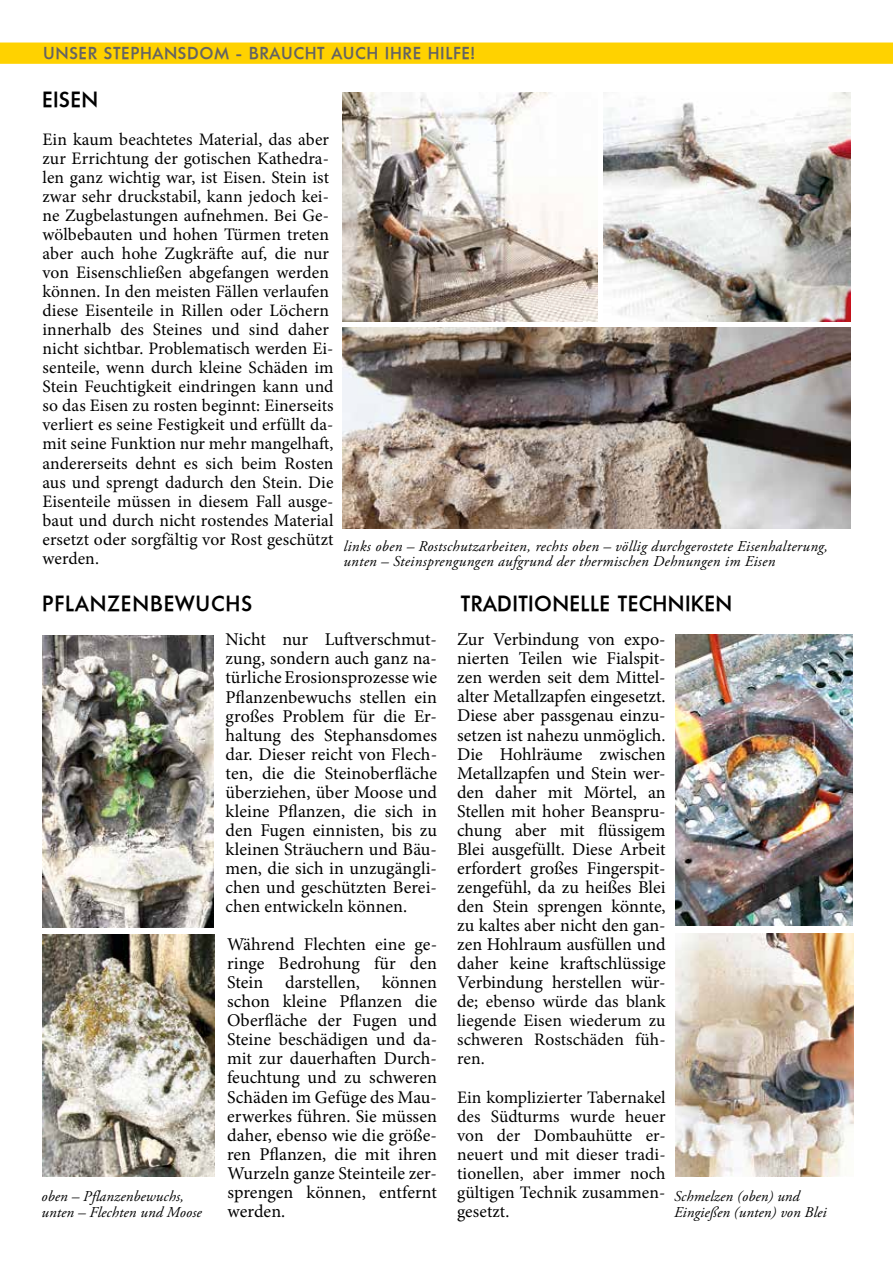
<style>
.page{position:relative;width:893px;height:1263px;background:#fff}
.page>*{position:absolute;margin:0;border:0;box-sizing:border-box;transform-origin:0 0}
.t1{font:500 21px "Limerick";letter-spacing:.05em;color:#000}
.t2{font:500 21px "Limerick";letter-spacing:.075em;color:#000}
.t3{font:18px/19px "Minion Pro";color:#000;text-align:justify}
.t4{font:17.55px/19px "Minion Pro";letter-spacing:.005em;color:#000;text-align:justify}
.t5{font:500 16.5px "Limerick";letter-spacing:.075em;color:#646363}
.t6{font:italic 15px/16.5px "Adobe Garamond Pro";letter-spacing:.025em;color:#000}
.s1{font-size:18px}
</style>
<div class="page">
<div style="left:0;top:43px;width:893px;height:21px;background:#ffd200"></div>
<img style="left:342px;top:328px;width:508px;height:200px">
<img style="left:342px;top:92px;width:255px;height:229px">
<img style="left:43px;top:635px;width:171px;height:292px">
<img style="left:675px;top:933px;width:178px;height:244px">
<img style="left:604px;top:92px;width:246px;height:230px">
<img style="left:43px;top:934px;width:172px;height:243px">
<img style="left:675px;top:635px;width:178px;height:290px">
<p class="t5" style="left:44px;top:44px;width:433px">UNSER STEPHANSDOM - BRAUCHT AUCH IHRE HILFE!</p>
<p class="t1" style="left:43px;top:86px;width:57px">EISEN</p>
<p class="t4" style="left:43px;top:130px;width:293px;text-align:left">Ein kaum beachtetes Material, das aber zur Errichtung der gotischen Kathedra&shy;len ganz wichtig war, ist Eisen. Stein ist zwar sehr druckstabil, kann jedoch kei&shy;ne Zugbelastungen aufnehmen. Bei Ge&shy;wölbebauten und hohen Türmen treten aber auch hohe Zugkräfte auf, die nur von Eisenschließen abgefangen werden können. In den meisten Fällen verlaufen diese Eisenteile in Rillen oder Löchern innerhalb des Steines und sind daher nicht sichtbar. Problematisch werden Ei&shy;senteile, wenn durch kleine Schäden im Stein Feuchtigkeit eindringen kann und so das Eisen zu rosten beginnt: Einerseits verliert es seine Festigkeit und erfüllt da&shy;mit seine Funktion nur mehr mangelhaft, andererseits dehnt es sich beim Rosten aus und sprengt dadurch den Stein. Die Eisenteile müssen in diesem Fall ausge&shy;baut und durch nicht rostendes Material ersetzt oder sorgfältig vor Rost geschützt werden.</p>
<p class="t2" style="left:43px;top:591px;width:211px">PFLANZENBEWUCHS</p>
<p class="t3" style="left:226px;top:630px;width:213px">Nicht nur Luftverschmut&shy;zung, sondern auch ganz na&shy;türliche Erosionsprozesse wie Pflanzenbewuchs stellen ein großes Problem für die Er&shy;haltung des Stephansdomes dar. Dieser reicht von Flech&shy;ten, die die Steinoberfläche überziehen, über Moose und kleine Pflanzen, die sich in den Fugen einnisten, bis zu kleinen Sträuchern und Bäu&shy;men, die sich in unzugängli&shy;chen und geschützten Berei&shy;chen entwickeln können.</p>
<p class="t3" style="left:227px;top:935px;width:212px">Während Flechten eine ge&shy;ringe Bedrohung für den Stein darstellen, können schon kleine Pflanzen die Oberfläche der Fugen und Steine beschädigen und da&shy;mit zur dauerhaften Durch&shy;feuchtung und zu schweren Schäden im Gefüge des Mau&shy;erwerkes führen. Sie müssen daher, ebenso wie die größe&shy;ren Pflanzen, die mit ihren Wurzeln ganze Steinteile zer&shy;sprengen können, entfernt werden.</p>
<p class="t6" style="left:343px;top:539px;width:486px;line-height:15px">links oben – Rostschutzarbeiten, rechts oben – völlig durchgerostete Eisenhalterung, unten – Steinsprengungen aufgrund der thermischen Dehnungen im Eisen</p>
<p class="t1" style="left:461px;top:591px;width:272px">TRADITIONELLE TECHNIKEN</p>
<p class="t3" style="left:457px;top:630px;width:210px">Zur Verbindung von expo&shy;nierten Teilen wie Fialspit&shy;zen werden seit dem Mittel&shy;alter Metallzapfen eingesetzt.<br>Diese aber passgenau einzu&shy;setzen ist nahezu unmöglich.<br>Die Hohlräume zwischen Metallzapfen und Stein wer&shy;den daher mit Mörtel, an Stellen mit hoher Beanspru&shy;chung aber mit flüssigem Blei ausgefüllt. Diese Arbeit erfordert großes Fingerspit&shy;zengefühl, da zu heißes Blei den Stein sprengen könnte, zu kaltes aber nicht den gan&shy;zen Hohlraum ausfüllen und daher keine kraftschlüssige Verbindung herstellen wür-</p>
<p class="t4" style="left:457px;top:992px;width:210px"><span class="s1">de;</span> ebenso würde das blank liegende Eisen wiederum zu schweren Rostschäden füh&shy;ren.</p>
<p class="t4" style="left:457px;top:1087px;width:210px">Ein komplizierter Tabernakel des Südturms wurde heuer von der Dombauhütte er&shy;neuert und mit dieser tradi&shy;tionellen, aber immer noch gültigen Technik zusammen&shy;gesetzt.</p>
<p class="t6" style="left:41px;top:1188px;width:162px">oben – Pflanzenbewuchs, unten – Flechten und Moose</p>
<p class="t6" style="left:674px;top:1188px;width:154px">Schmelzen (oben) und<br>Eingießen (unten) von Blei</p>
</div>
